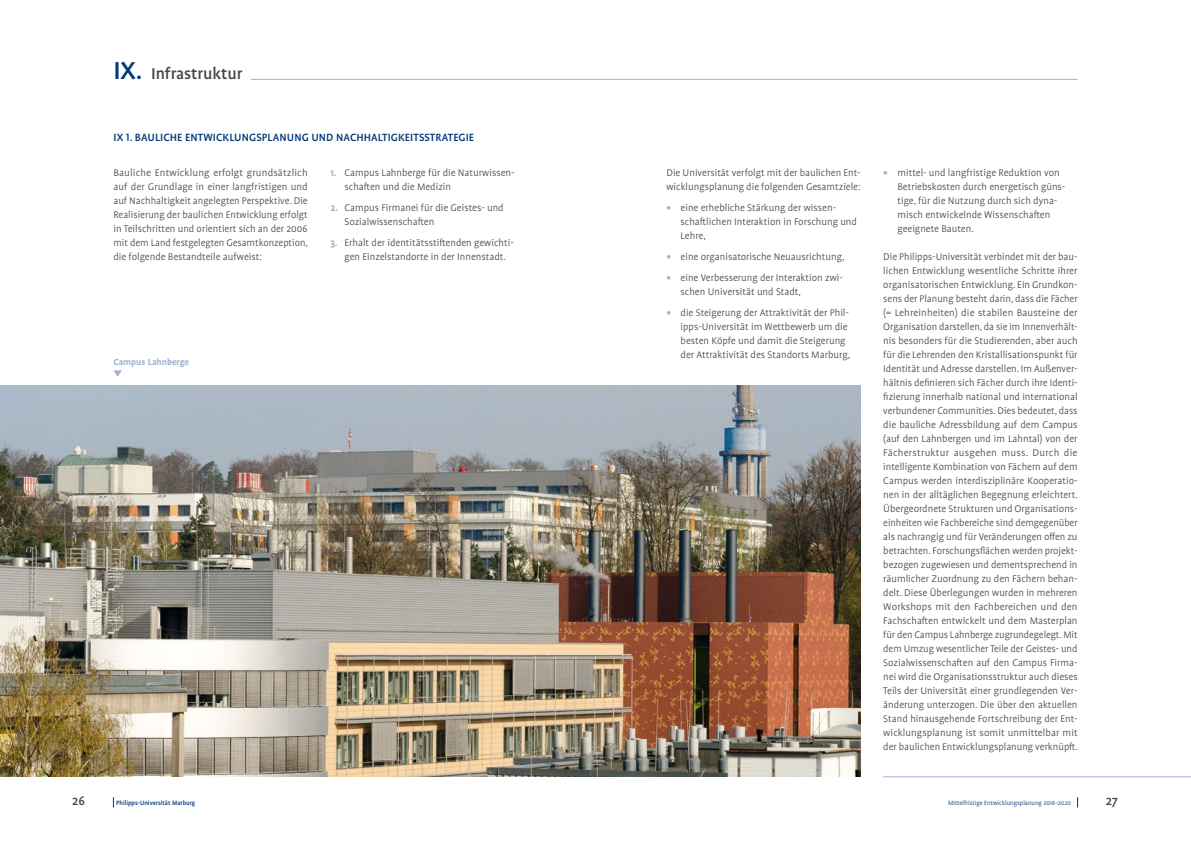
<style>
.page{position:relative;width:1191px;height:842px;background:#fff}
.page>*{position:absolute;margin:0;border:0;box-sizing:border-box;transform-origin:0 0}
.t1{font:500 18px "Profile Pro";letter-spacing:-.005em;color:#494948}
.t2{font:500 14px "Profile Pro";color:#494948}
.t3{font:500 12px "Profile Pro";letter-spacing:.01em;color:#003978}
.t4{font:300 11px/14px "Profile Pro";color:#494948}
.t5{font:700 10px "Profile Pro";color:#a1b0d1}
.t6{font:300 7px "Profile Pro";letter-spacing:-.005em;color:#003978}
.t7{font:500 7px "Profile Pro";letter-spacing:-.005em;color:#003978}
.s1{font-size:28px;color:#003978}
.s2{font-weight:700;color:#a1b0d1}
</style>
<div class="page">
<img style="left:0;top:386px;width:860px;height:391px">
<svg style="left:113px;top:370px;width:9px;height:7px"></svg>
<hr style="left:883px;top:776px;width:308px;height:1px;background:#a1b0d1">
<hr style="left:251px;top:79px;width:826px;height:1px;background:#a1b0d1">
<h1 class="t1" style="left:113px;top:63px;width:131px"><span class="s1">IX.</span> Infrastruktur</h1>
<p class="t3" style="left:113px;top:130px;width:362px">IX 1. BAULICHE ENTWICKLUNGSPLANUNG UND NACHHALTIGKEITSSTRATEGIE</p>
<p class="t4" style="left:113px;top:166px;width:196px;text-align:justify">Bauliche Entwicklung erfolgt grundsätzlich auf der Grundlage in einer langfristigen und auf Nachhaltigkeit angelegten Perspektive. Die Realisierung der baulichen Entwicklung erfolgt in Teilschritten und orientiert sich an der 2006 mit dem Land festgelegten Gesamtkonzeption, die folgende Bestandteile aufweist:</p>
<p class="t4" style="left:344px;top:166px;width:172px;text-indent:-14px"><span class="s2">1.</span> Campus Lahnberge für die Naturwissen&shy;schaften und die Medizin</p>
<p class="t4" style="left:344px;top:201px;width:161px;text-indent:-14px"><span class="s2">2.</span> Campus Firmanei für die Geistes- und<br>Sozialwissenschaften</p>
<p class="t4" style="left:330px;top:236px;width:185px;text-align:center"><span class="s2">3.</span> Erhalt der identitätsstiftenden gewichti&shy;gen Einzelstandorte in der Innenstadt.</p>
<p class="t5" style="left:113px;top:356px;width:77px">Campus Lahnberge</p>
<p class="t4" style="left:666px;top:166px;width:196px">Die Universität verfolgt mit der baulichen Ent&shy;wicklungsplanung die folgenden Gesamtziele:</p>
<p class="t4" style="left:680px;top:201px;width:178px;text-indent:-14px"><span class="s2">•</span> eine erhebliche Stärkung der wissen&shy;schaftlichen Interaktion in Forschung und<br>Lehre,</p>
<p class="t4" style="left:666px;top:250px;width:180px"><span class="s2">•</span> eine organisatorische Neuausrichtung,</p>
<p class="t4" style="left:680px;top:271px;width:164px;text-indent:-14px"><span class="s2">•</span> eine Verbesserung der Interaktion zwi&shy;schen Universität und Stadt,</p>
<p class="t4" style="left:680px;top:306px;width:171px;text-indent:-14px"><span class="s2">•</span> die Steigerung der Attraktivität der Phil&shy;ipps-Universität im Wettbewerb um die besten Köpfe und damit die Steigerung der Attraktivität des Standorts Marburg,</p>
<p class="t4" style="left:897px;top:166px;width:169px;text-indent:-14px"><span class="s2">•</span> mittel- und langfristige Reduktion von Betriebskosten durch energetisch güns&shy;tige, für die Nutzung durch sich dyna&shy;misch entwickelnde Wissenschaften geeignete Bauten.</p>
<p class="t4" style="left:883px;top:250px;width:196px;text-align:justify">Die Philipps-Universität verbindet mit der bau&shy;lichen Entwicklung wesentliche Schritte ihrer organisatorischen Entwicklung. Ein Grundkon&shy;sens der Planung besteht darin, dass die Fächer (= Lehreinheiten) die stabilen Bausteine der Organisation darstellen, da sie im Innenverhält&shy;nis besonders für die Studierenden, aber auch für die Lehrenden den Kristallisationspunkt für Identität und Adresse darstellen. Im Außenver&shy;hältnis definieren sich Fächer durch ihre Identi&shy;fizierung innerhalb national und international verbundener Communities. Dies bedeutet, dass die bauliche Adressbildung auf dem Campus (auf den Lahnbergen und im Lahntal) von der Fächerstruktur ausgehen muss. Durch die intelligente Kombination von Fächern auf dem Campus werden interdisziplinäre Kooperatio&shy;nen in der alltäglichen Begegnung erleichtert.<br>Übergeordnete Strukturen und Organisations&shy;einheiten wie Fachbereiche sind demgegenüber als nachrangig und für Veränderungen offen zu betrachten. Forschungsflächen werden projekt&shy;bezogen zugewiesen und dementsprechend in räumlicher Zuordnung zu den Fächern behan&shy;delt. Diese Überlegungen wurden in mehreren Workshops mit den Fachbereichen und den Fachschaften entwickelt und dem Masterplan für den Campus Lahnberge zugrundegelegt. Mit dem Umzug wesentlicher Teile der Geistes- und Sozialwissenschaften auf den Campus Firma&shy;nei wird die Organisationsstruktur auch dieses Teils der Universität einer grundlegenden Ver&shy;änderung unterzogen. Die über den aktuellen Stand hinausgehende Fortschreibung der Ent&shy;wicklungsplanung ist somit unmittelbar mit der baulichen Entwicklungsplanung verknüpft.</p>
<p class="t2" style="left:72px;top:792px;width:14px">26</p>
<p class="t7" style="left:116px;top:799px;width:81px">Philipps-Universität Marburg</p>
<p class="t6" style="left:948px;top:799px;width:124px">Mittelfristige Entwicklungsplanung 2016–2020</p>
<p class="t2" style="left:1106px;top:792px;width:14px">27</p>
</div>
